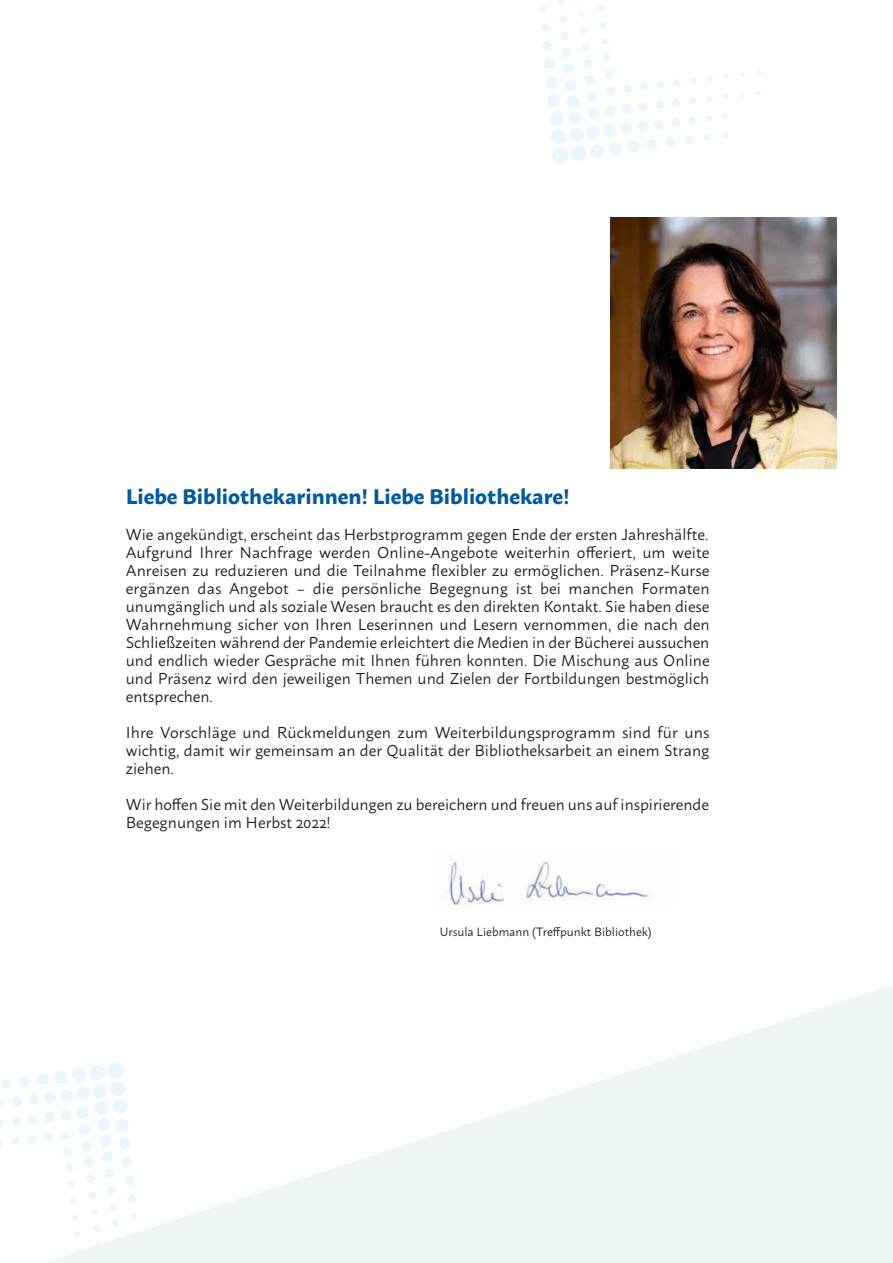
<style>
.page{position:relative;width:893px;height:1263px;background:#fff}
.page>*{position:absolute;margin:0;border:0;box-sizing:border-box;transform-origin:0 0}
.t1{font:700 21px "Macho";color:#005a9b}
.t2{font:15.75px/18px "Macho";color:#1d1d1b;text-align:justify}
.t3{font:12px "Macho";color:#1d1d1b}
</style>
<div class="page">
<svg style="left:139px;top:985px;width:754px;height:278px;fill:#eef6f6"></svg>
<img style="left:444px;top:859px;width:208px;height:45px">
<svg style="left:0;top:1062px;width:139px;height:201px"></svg>
<img style="left:611px;top:217px;width:225px;height:251px">
<svg style="left:704px;top:134px;width:6px;height:7px"></svg>
<svg style="left:722px;top:132px;width:6px;height:6px"></svg>
<svg style="left:705px;top:115px;width:7px;height:7px"></svg>
<svg style="left:722px;top:114px;width:6px;height:5px"></svg>
<svg style="left:706px;top:96px;width:6px;height:6px"></svg>
<svg style="left:723px;top:94px;width:5px;height:5px"></svg>
<svg style="left:740px;top:92px;width:4px;height:5px"></svg>
<svg style="left:539px;top:0;width:157px;height:164px"></svg>
<svg style="left:707px;top:76px;width:6px;height:5px"></svg>
<svg style="left:724px;top:74px;width:5px;height:5px"></svg>
<svg style="left:741px;top:73px;width:4px;height:4px"></svg>
<h1 class="t1" style="left:126px;top:478px;width:445px">Liebe Bibliothekarinnen! Liebe Bibliothekare!</h1>
<p class="t2" style="left:126px;top:524px;width:585px">Wie angekündigt, erscheint das Herbstprogramm gegen Ende der ersten Jahreshälfte.<br>Aufgrund Ihrer Nachfrage werden Online-Angebote weiterhin offeriert, um weite Anreisen zu reduzieren und die Teilnahme flexibler zu ermöglichen. Präsenz-Kurse ergänzen das Angebot – die persönliche Begegnung ist bei manchen Formaten unumgänglich und als soziale Wesen braucht es den direkten Kontakt. Sie haben diese Wahrnehmung sicher von Ihren Leserinnen und Lesern vernommen, die nach den Schließzeiten während der Pandemie erleichtert die Medien in der Bücherei aussuchen und endlich wieder Gespräche mit Ihnen führen konnten. Die Mischung aus Online und Präsenz wird den jeweiligen Themen und Zielen der Fortbildungen bestmöglich entsprechen.</p>
<p class="t2" style="left:126px;top:722px;width:585px">Ihre Vorschläge und Rückmeldungen zum Weiterbildungsprogramm sind für uns wichtig, damit wir gemeinsam an der Qualität der Bibliotheksarbeit an einem Strang ziehen.</p>
<p class="t2" style="left:126px;top:794px;width:585px">Wir hoffen Sie mit den Weiterbildungen zu bereichern und freuen uns auf inspirierende<br>Begegnungen im Herbst 2022!</p>
<p class="t3" style="left:440px;top:921px;width:213px">Ursula Liebmann (Treffpunkt Bibliothek)</p>
</div>
